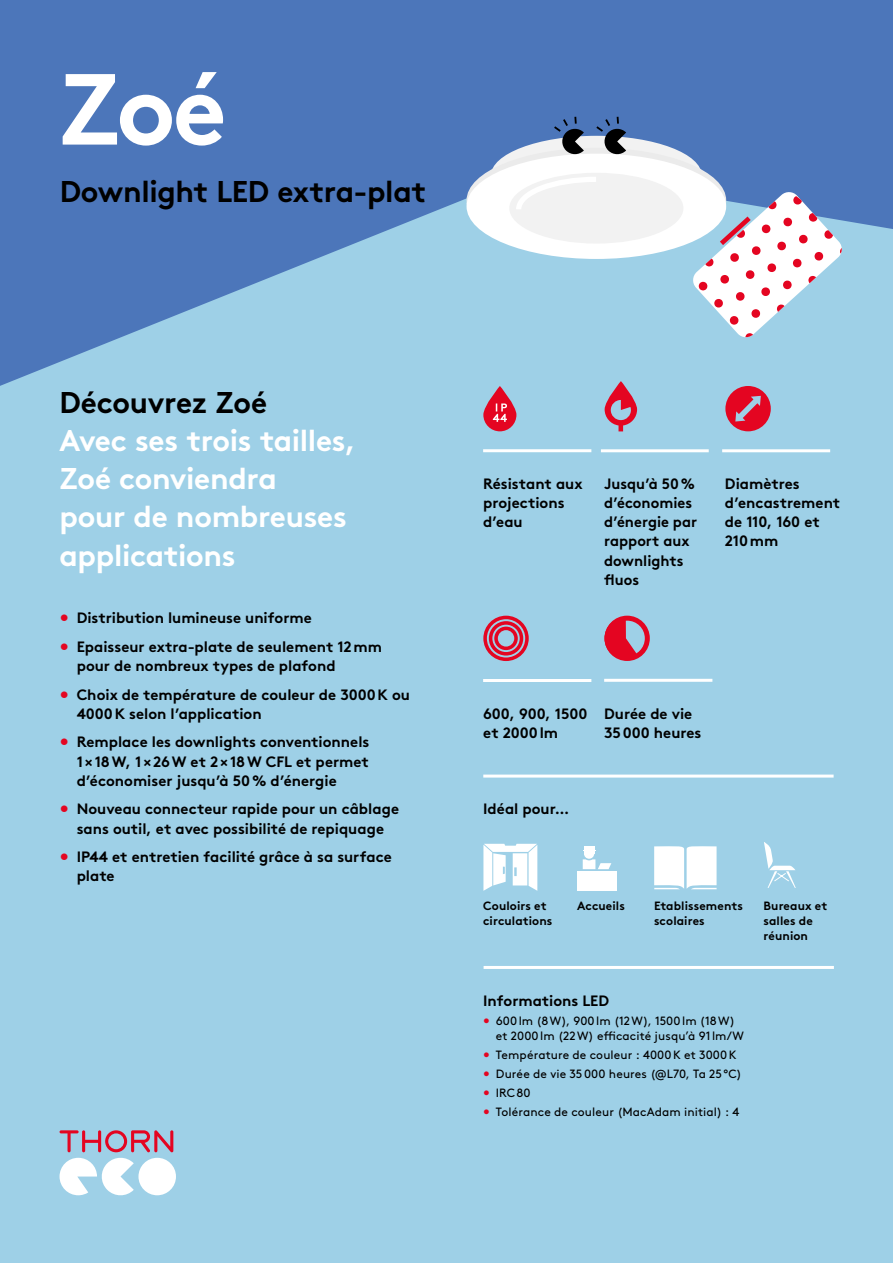
<style>
.page{position:relative;width:893px;height:1263px;background:#9ed0e7}
.page>*{position:absolute;margin:0;border:0;box-sizing:border-box;transform-origin:0 0}
.t1{font:700 100.65px "Brown";color:#fff}
.t2{font:700 30px/38.2px "Brown";letter-spacing:-.01em;color:#fff}
.t3{font:700 30px "Brown";letter-spacing:-.01em;color:#000}
.t4{font:700 15px/19.2px "Brown";color:#000}
.t5{font:12px/14.9px "Brown";letter-spacing:.01em;color:#000}
.t6{font:700 12px/14.9px "Brown";letter-spacing:.01em;color:#000}
.s1{color:#e40521}
</style>
<div class="page">
<svg style="left:0;top:0;width:893px;height:386px;fill:#4c76ba"></svg>
<svg style="left:692px;top:191px;width:151px;height:147px"></svg>
<div style="left:491px;top:136px;width:211px;height:80px;background:#f2f2f2;border-radius:50%"></div>
<div style="left:466px;top:148px;width:260px;height:105px;background:#ebebeb;border-radius:50%"></div>
<div style="left:466px;top:154px;width:260px;height:105px;background:#fff;border-radius:50%"></div>
<div style="left:509px;top:173px;width:174px;height:71px;background:#f2f2f2;border-radius:50%"></div>
<svg style="left:516px;top:177px;width:80px;height:32px"></svg>
<svg style="left:554px;top:117px;width:30px;height:38px"></svg>
<svg style="left:596px;top:117px;width:30px;height:38px"></svg>
<hr style="left:484px;top:966px;width:350px;height:3px;background:#fff">
<hr style="left:483px;top:774px;width:351px;height:3px;background:#fff">
<hr style="left:722px;top:449px;width:108px;height:3px;background:#fff">
<hr style="left:483px;top:449px;width:108px;height:3px;background:#fff">
<svg style="left:725px;top:386px;width:46px;height:45px"></svg>
<svg style="left:483px;top:386px;width:33px;height:45px"></svg>
<svg style="left:493px;top:403px;width:14px;height:19px"></svg>
<svg style="left:654px;top:846px;width:63px;height:43px;background:#f3f9fc"></svg>
<div style="left:577px;top:871px;width:40px;height:19px;background:#fff"></div>
<div style="left:584px;top:846px;width:10px;height:5px;background:#fff"></div>
<svg style="left:583px;top:850px;width:28px;height:19px"></svg>
<svg style="left:764px;top:842px;width:32px;height:46px"></svg>
<svg style="left:483px;top:844px;width:54px;height:47px"></svg>
<hr style="left:483px;top:679px;width:108px;height:3px;background:#fff">
<svg style="left:483px;top:616px;width:46px;height:45px"></svg>
<hr style="left:601px;top:449px;width:108px;height:3px;background:#fff">
<svg style="left:605px;top:381px;width:32px;height:50px"></svg>
<svg style="left:605px;top:617px;width:33px;height:43px"></svg>
<div style="left:604px;top:616px;width:46px;height:45px;border:5px solid #e40521;border-radius:50%"></div>
<hr style="left:604px;top:679px;width:108px;height:3px;background:#fff">
<div style="left:138px;top:1158px;width:38px;height:37px;background:#fff;border-radius:50%"></div>
<svg style="left:60px;top:1130px;width:113px;height:65px"></svg>
<h1 class="t1" style="left:59px;top:28px;width:169px">Zoé</h1>
<h2 class="t3" style="left:60px;top:167px;width:368px">Downlight LED extra-plat</h2>
<h2 class="t3" style="left:60px;top:378px;width:209px">Découvrez Zoé</h2>
<h2 class="t2" style="left:60px;top:418px;width:298px">Avec ses trois tailles,<br>Zoé conviendra<br>pour de nombreuses applications</h2>
<p class="t4" style="left:60px;top:606px;width:254px"><span class="s1">•</span> Distribution lumineuse uniforme</p>
<p class="t4" style="left:77px;top:635px;width:307px;text-indent:-17px"><span class="s1">•</span> Epaisseur extra-plate de seulement 12mm pour de nombreux types de plafond</p>
<p class="t4" style="left:77px;top:683px;width:335px;text-indent:-17px"><span class="s1">•</span> Choix de température de couleur de 3000K ou<br>4000K selon l’application</p>
<p class="t4" style="left:77px;top:731px;width:294px;text-align:justify;text-indent:-17px"><span class="s1">•</span> Remplace les downlights conventionnels 1×18W, 1×26W et 2×18W CFL et permet d’économiser jusqu’à 50% d’énergie</p>
<p class="t4" style="left:60px;top:798px;width:341px;text-align:center"><span class="s1">•</span> Nouveau connecteur rapide pour un câblage sans outil, et avec possibilité de repiquage</p>
<p class="t4" style="left:77px;top:846px;width:317px;text-indent:-17px"><span class="s1">•</span> IP44 et entretien facilité grâce à sa surface plate</p>
<p class="t4" style="left:483px;top:473px;width:101px">Résistant aux projections d’eau</p>
<p class="t4" style="left:604px;top:473px;width:94px">Jusqu’à 50% d’économies d’énergie par rapport aux downlights fluos</p>
<p class="t4" style="left:725px;top:473px;width:117px">Diamètres d’encastrement de 110, 160 et<br>210mm</p>
<p class="t4" style="left:483px;top:702px;width:106px">600, 900, 1500 et 2000lm</p>
<p class="t4" style="left:604px;top:702px;width:99px">Durée de vie<br>35000 heures</p>
<p class="t4" style="left:483px;top:798px;width:88px">Idéal pour…</p>
<p class="t6" style="left:483px;top:897px;width:65px">Couloirs et</p>
<p class="t6" style="left:577px;top:897px;width:49px">Accueils</p>
<p class="t6" style="left:483px;top:912px;width:71px">circulations</p>
<p class="t6" style="left:654px;top:897px;width:91px">Etablissements scolaires</p>
<p class="t6" style="left:764px;top:897px;width:65px">Bureaux et salles de réunion</p>
<p class="t4" style="left:483px;top:989px;width:127px">Informations LED</p>
<p class="t5" style="left:496px;top:1012px;width:250px;text-indent:-13px"><span class="s1">•</span> 600lm (8W), 900lm (12W), 1500lm (18W) et 2000lm (22W) efficacité jusqu’à 91 lm/W</p>
<p class="t5" style="left:483px;top:1046px;width:255px"><span class="s1">•</span> Température de couleur : 4000K et 3000K</p>
<p class="t5" style="left:483px;top:1065px;width:260px"><span class="s1">•</span> Durée de vie 35000 heures (@L70, Ta 25°C)</p>
<p class="t5" style="left:483px;top:1084px;width:49px"><span class="s1">•</span> IRC80</p>
<p class="t5" style="left:483px;top:1104px;width:258px"><span class="s1">•</span> Tolérance de couleur (MacAdam initial) : 4</p>
</div>
